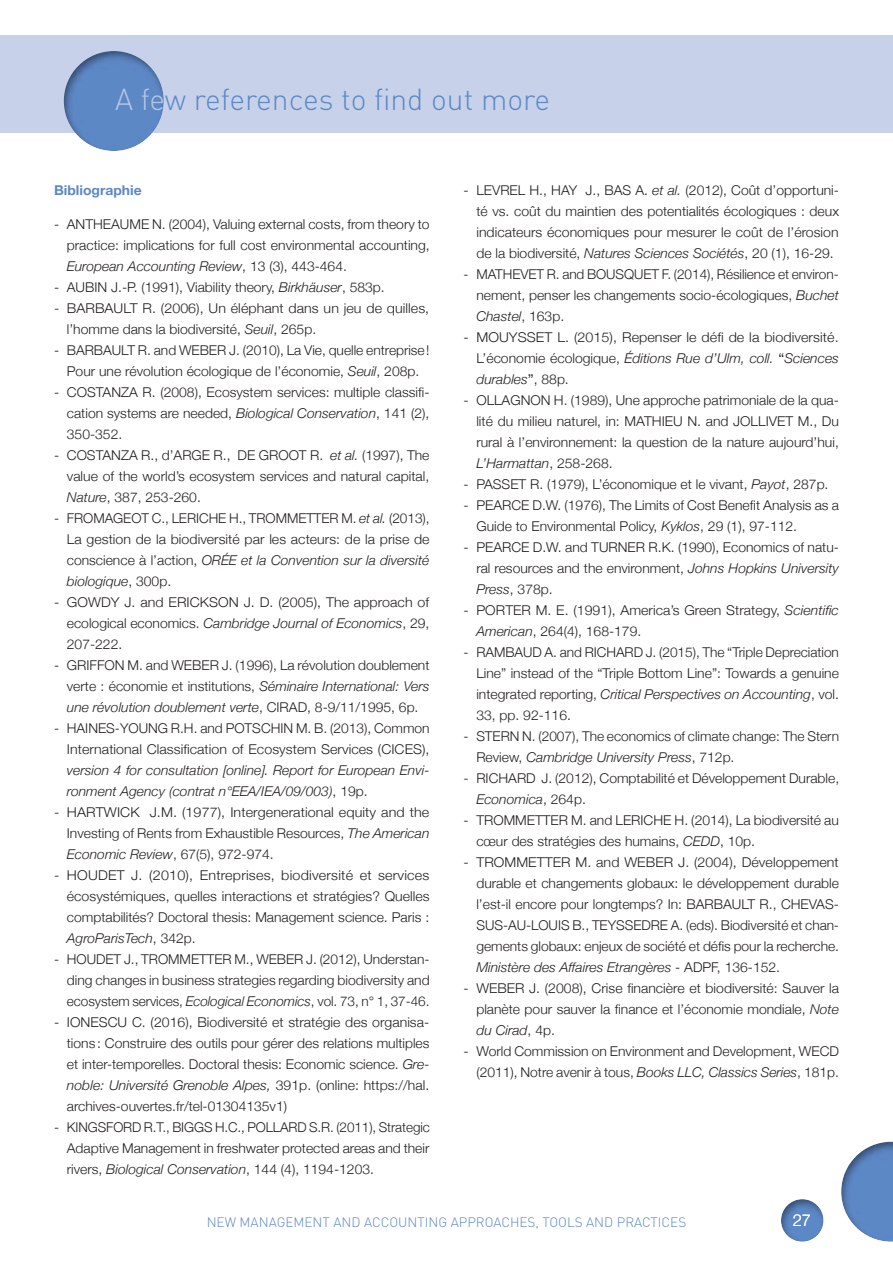
<style>
.page{position:relative;width:893px;height:1263px;background:#fff}
.page>*{position:absolute;margin:0;border:0;box-sizing:border-box;transform-origin:0 0}
.t1{font:300 30px "DIN";color:#5d88c6}
.t2{font:300 16.5px "Helvetica Neue";color:#fff}
.t3{font:300 13.5px/21px "Helvetica Neue";color:#231f20;text-align:justify}
.t4{font:300 13.5px/21px "Helvetica Neue";color:#231f20;text-align:justify;scale:1.05 1}
.t5{font:300 13.5px/21px "Helvetica Neue";color:#231f20;text-align:justify;scale:1.04 1}
.t6{font:300 13.5px/21px "Helvetica Neue";color:#231f20;text-align:justify;scale:1.06 1}
.t7{font:italic 300 13.5px/21px "Helvetica Neue";color:#231f20}
.t8{font:300 13.5px "DIN";color:#5d88c6}
.t9{font:700 13.5px "Helvetica Neue";color:#5d88c6}
.s1{color:#b8c6e4}
.s2{font-style:italic}
.s3{font-style:normal}
.s4{font-weight:400}
</style>
<div class="page">
<div style="left:838px;top:1139px;width:55px;height:104px;background:#231f20;opacity:.5"></div>
<div style="left:779px;top:1197px;width:45px;height:45px;background:#231f20;opacity:.5"></div>
<div style="left:0;top:35px;width:893px;height:98px;background:#c7d2ea"></div>
<div style="left:61px;top:49px;width:104px;height:103px;background:#231f20;opacity:.5"></div>
<h1 class="t1" style="left:115px;top:81px;width:436px"><span class="s1">A fe</span>w references to find out more</h1>
<p class="t9" style="left:54px;top:182px;width:89px">Bibliographie</p>
<p class="t3" style="left:67px;top:214px;width:364px;text-indent:-13px">- ANTHEAUME N. (2004), Valuing external costs, from theory to practice: implications for full cost environmental accounting, <span class="s2">European Accounting Review</span>, 13 (3), 443-464.</p>
<p class="t3" style="left:54px;top:277px;width:332px">- AUBIN J.-P. (1991), Viability theory, <span class="s2">Birkhäuser</span>, 583p.</p>
<p class="t4" style="left:67px;top:298px;width:347px;text-indent:-13px">- BARBAULT R. (2006), Un éléphant dans un jeu de quilles, l’homme dans la biodiversité, <span class="s2">Seuil</span>, 265p.</p>
<p class="t3" style="left:54px;top:340px;width:377px;text-align:center">- BARBAULT R. and WEBER J. (2010), La Vie, quelle entreprise!<br>Pour une révolution écologique de l’économie, <span class="s2">Seuil</span>, 208p.</p>
<p class="t3" style="left:67px;top:382px;width:364px;text-indent:-13px">- COSTANZA R. (2008), Ecosystem services: multiple classifi&shy;cation systems are needed, <span class="s2">Biological Conservation</span>, 141 (2), 350-352.</p>
<p class="t3" style="left:67px;top:445px;width:364px;text-indent:-13px">- COSTANZA R., d’ARGE R., DE GROOT R. <span class="s2">et al.</span> (1997), The value of the world’s ecosystem services and natural capital, <span class="s2">Nature</span>, 387, 253-260.</p>
<p class="t3" style="left:67px;top:508px;width:364px;text-indent:-13px">- FROMAGEOT C., LERICHE H., TROMMETTER M. <span class="s2">et al.</span> (2013), La gestion de la biodiversité par les acteurs: de la prise de conscience à l’action, <span class="s2">ORÉE et la Convention sur la diversité biologique</span>, 300p.</p>
<p class="t4" style="left:67px;top:592px;width:347px;text-indent:-13px">- GOWDY J. and ERICKSON J. D. (2005), The approach of ecological economics. <span class="s2">Cambridge Journal of Economics</span>, 29, 207-222.</p>
<p class="t3" style="left:67px;top:655px;width:364px;text-indent:-13px">- GRIFFON M. and WEBER J. (1996), La révolution doublement verte : économie et institutions, <span class="s2">Séminaire International: Vers une révolution doublement verte</span>, CIRAD, 8-9/11/1995, 6p.</p>
<p class="t3" style="left:54px;top:718px;width:377px;text-align:right">- HAINES-YOUNG R.H. and POTSCHIN M. B. (2013), Common<br>International Classification of Ecosystem Services (CICES),</p>
<p class="t7" style="left:67px;top:760px;width:364px">version 4 for consultation [online]. Report for European Envi&shy;ronment Agency (contrat n°EEA/IEA/09/003)<span class="s3">, 19p.</span></p>
<p class="t6" style="left:67px;top:802px;width:344px;text-indent:-13px">- HARTWICK J.M. (1977), Intergenerational equity and the Investing of Rents from Exhaustible Resources, <span class="s2">The American Economic Review</span>, 67(5), 972-974.</p>
<p class="t6" style="left:67px;top:865px;width:344px;text-indent:-13px">- HOUDET J. (2010), Entreprises, biodiversité et services écosystémiques, quelles interactions et stratégies? Quelles comptabilités? Doctoral thesis: Management science. Paris :<br><span class="s2">AgroParisTech</span>, 342p.</p>
<p class="t3" style="left:67px;top:949px;width:364px;text-indent:-13px">- HOUDET J., TROMMETTER M., WEBER J. (2012), Understan&shy;ding changes in business strategies regarding biodiversity and ecosystem services, <span class="s2">Ecological Economics</span>, vol. 73, n° 1, 37-46.</p>
<p class="t5" style="left:67px;top:1012px;width:350px;text-indent:-13px">- IONESCU C. (2016), Biodiversité et stratégie des organisa&shy;tions : Construire des outils pour gérer des relations multiples et inter-temporelles. Doctoral thesis: Economic science. <span class="s2">Gre&shy;noble: Université Grenoble Alpes,</span> 391p. (online: https://hal. archives-ouvertes.fr/tel-01304135v1)</p>
<p class="t3" style="left:67px;top:1117px;width:364px;text-indent:-13px">- KINGSFORD R.T., BIGGS H.C., POLLARD S.R. (2011), Strategic Adaptive Management in freshwater protected areas and their rivers, <span class="s2">Biological Conservation</span>, 144 (4), 1194-1203.</p>
<p class="t3" style="left:476px;top:180px;width:364px;text-indent:-13px">- LEVREL H., HAY J., BAS A. <span class="s2">et al.</span> (2012), Coût d’opportuni&shy;té vs. coût du maintien des potentialités écologiques : deux indicateurs économiques pour mesurer le coût de l’érosion de la biodiversité, <span class="s2">Natures Sciences Sociétés</span>, 20 (1), 16-29.</p>
<p class="t3" style="left:476px;top:264px;width:364px;text-indent:-13px">- MATHEVET R. and BOUSQUET F. (2014), Résilience et environ&shy;nement, penser les changements socio-écologiques, <span class="s2">Buchet Chastel</span>, 163p.</p>
<p class="t6" style="left:476px;top:327px;width:344px;text-indent:-13px">- MOUYSSET L. (2015), Repenser le défi de la biodiversité.<br>L’économie écologique, <span class="s2">Éditions Rue d’Ulm, coll.</span> <span class="s4">“</span><span class="s2">Sciences durables</span><span class="s4">”</span>, 88p.</p>
<p class="t3" style="left:476px;top:390px;width:364px;text-indent:-13px">- OLLAGNON H. (1989), Une approche patrimoniale de la qua&shy;lité du milieu naturel, in: MATHIEU N. and JOLLIVET M., Du rural à l’environnement: la question de la nature aujourd’hui, <span class="s2">L’Harmattan</span>, 258-268.</p>
<p class="t3" style="left:463px;top:474px;width:366px">- PASSET R. (1979), L’économique et le vivant, <span class="s2">Payot</span>, 287p.</p>
<p class="t3" style="left:476px;top:495px;width:364px;text-indent:-13px">- PEARCE D.W. (1976), The Limits of Cost Benefit Analysis as a<br>Guide to Environmental Policy, <span class="s2">Kyklos</span>, 29 (1), 97-112.</p>
<p class="t3" style="left:476px;top:537px;width:364px;text-indent:-13px">- PEARCE D.W. and TURNER R.K. (1990), Economics of natu&shy;ral resources and the environment, <span class="s2">Johns Hopkins University Press</span>, 378p.</p>
<p class="t5" style="left:476px;top:600px;width:350px;text-indent:-13px">- PORTER M. E. (1991), America’s Green Strategy, <span class="s2">Scientific<br>American</span>, 264(4), 168-179.</p>
<p class="t3" style="left:476px;top:642px;width:364px;text-indent:-13px">- RAMBAUD A. and RICHARD J. (2015), The “Triple Depreciation Line” instead of the “Triple Bottom Line”: Towards a genuine integrated reporting, <span class="s2">Critical Perspectives on Accounting</span>, vol.<br>33, pp. 92-116.</p>
<p class="t3" style="left:476px;top:726px;width:364px;text-indent:-13px">- STERN N. (2007), The economics of climate change: The Stern<br>Review, <span class="s2">Cambridge University Press</span>, 712p.</p>
<p class="t3" style="left:476px;top:768px;width:364px;text-indent:-13px">- RICHARD J. (2012), Comptabilité et Développement Durable,<br><span class="s2">Economica</span>, 264p.</p>
<p class="t3" style="left:476px;top:810px;width:364px;text-indent:-13px">- TROMMETTER M. and LERICHE H. (2014), La biodiversité au cœur des stratégies des humains, <span class="s2">CEDD</span>, 10p.</p>
<p class="t4" style="left:476px;top:852px;width:347px;text-indent:-13px">- TROMMETTER M. and WEBER J. (2004), Développement durable et changements globaux: le développement durable l’est-il encore pour longtemps? In: BARBAULT R., CHEVAS-SUS-AU-LOUIS B., TEYSSEDRE A. (eds). Biodiversité et chan&shy;gements globaux: enjeux de société et défis pour la recherche.<br><span class="s2">Ministère des Affaires Etrangères</span> - ADPF, 136-152.</p>
<p class="t5" style="left:476px;top:978px;width:350px;text-indent:-13px">- WEBER J. (2008), Crise financière et biodiversité: Sauver la planète pour sauver la finance et l’économie mondiale, <span class="s2">Note du Cirad</span>, 4p.</p>
<p class="t3" style="left:463px;top:1041px;width:377px;text-align:right">- World Commission on Environment and Development, WECD (2011), Notre avenir à tous, <span class="s2">Books LLC, Classics Series</span>, 181p.</p>
<p class="t8" style="left:207px;top:1213px;width:481px">NEW MANAGEMENT AND ACCOUNTING APPROACHES, TOOLS AND PRACTICES</p>
<p class="t2" style="left:793px;top:1210px;width:20px">27</p>
</div>
